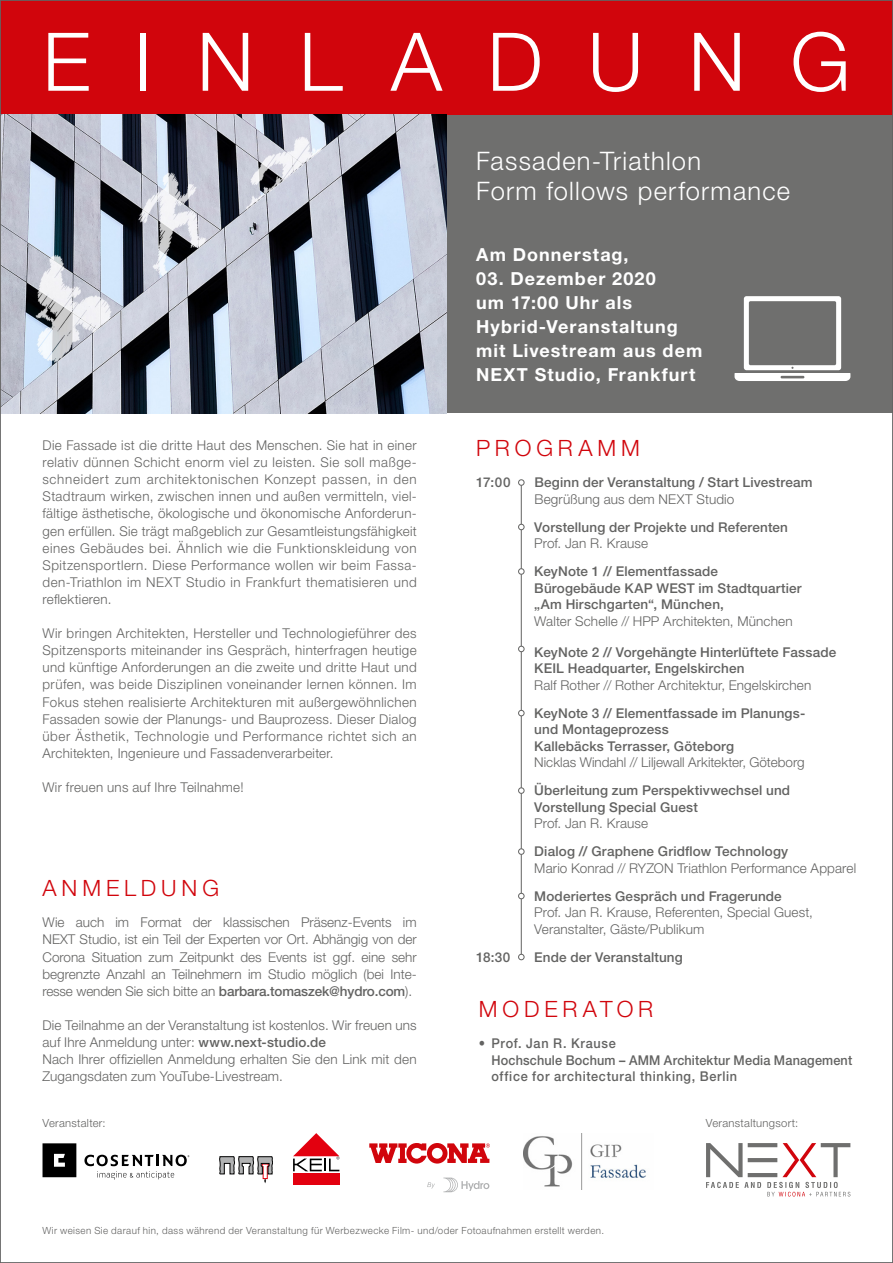
<style>
.page{position:relative;width:893px;height:1263px;background:#fff}
.page>*{position:absolute;margin:0;border:0;box-sizing:border-box;transform-origin:0 0}
.t1{font:300 81px "Helvetica Neue LT Pro";letter-spacing:.555em;color:#fff}
.t2{font:300 25.5px/30px "Helvetica Neue LT Pro";letter-spacing:.045em;color:#fff}
.t3{font:300 22.5px "Helvetica Neue LT Pro";letter-spacing:.22em;color:#d1050c}
.t4{font:700 18px/24px "Helvetica Neue LT Pro";letter-spacing:.06em;color:#fff}
.t5{font:300 13.5px/17.1px "Helvetica Neue LT Pro";letter-spacing:.01em;color:#636362;text-align:justify}
.t6{font:500 13.5px/16.5px "Helvetica Neue LT Pro";letter-spacing:.01em;color:#636362}
.t7{font:500 13.5px/16.5px "Helvetica Neue LT Pro";letter-spacing:.04em;color:#636362;scale:.94 1}
.t8{font:300 11.25px "Helvetica Neue LT Pro";letter-spacing:.025em;color:#636362}
.t9{font:300 9.9px "Helvetica Neue LT Pro";letter-spacing:.04em;color:#636362}
.s1{font-weight:500}
</style>
<div class="page">
<div style="left:0;top:114px;width:893px;height:299px;background:#6f6f6e"></div>
<div style="left:0;top:0;width:893px;height:114px;background:#d1050c"></div>
<img style="left:2px;top:114px;width:444px;height:299px">
<div style="left:293px;top:1174px;width:46px;height:11px;background:#e3000f"></div>
<svg style="left:293px;top:1133px;width:46px;height:38px"></svg>
<svg style="left:219px;top:1156px;width:54px;height:27px"></svg>
<img style="left:523px;top:1133px;width:123px;height:56px">
<svg style="left:734px;top:296px;width:116px;height:85px"></svg>
<svg style="left:706px;top:1143px;width:144px;height:53px"></svg>
<hr style="left:521px;top:483px;width:1px;height:474px;background:#636362">
<div style="left:518px;top:479px;width:6px;height:7px;border:1px solid #636362;border-radius:50%"></div>
<svg style="left:518px;top:524px;width:6px;height:6px"></svg>
<div style="left:518px;top:568px;width:6px;height:7px;border:1px solid #636362;border-radius:50%"></div>
<svg style="left:518px;top:646px;width:6px;height:6px"></svg>
<svg style="left:518px;top:710px;width:6px;height:6px"></svg>
<div style="left:518px;top:787px;width:6px;height:7px;border:1px solid #636362;border-radius:50%"></div>
<div style="left:518px;top:848px;width:6px;height:7px;border:1px solid #636362;border-radius:50%"></div>
<svg style="left:518px;top:893px;width:6px;height:6px"></svg>
<svg style="left:518px;top:954px;width:6px;height:6px"></svg>
<svg style="left:43px;top:1143px;width:33px;height:34px"></svg>
<svg style="left:84px;top:1155px;width:105px;height:24px"></svg>
<svg style="left:369px;top:1143px;width:121px;height:21px"></svg>
<svg style="left:427px;top:1182px;width:8px;height:6px"></svg>
<svg style="left:443px;top:1177px;width:46px;height:15px"></svg>
<h1 class="t1" style="left:43px;top:12px;width:809px">EINLADUNG</h1>
<h2 class="t2" style="left:476px;top:145px;width:315px">Fassaden-Triathlon<br>Form follows performance</h2>
<p class="t5" style="left:43px;top:436px;width:376px">Die Fassade ist die dritte Haut des Menschen. Sie hat in einer relativ dünnen Schicht enorm viel zu leisten. Sie soll maßge&shy;schneidert zum architektonischen Konzept passen, in den Stadtraum wirken, zwischen innen und außen vermitteln, viel&shy;fältige ästhetische, ökologische und ökonomische Anforderun&shy;gen erfüllen. Sie trägt maßgeblich zur Gesamtleistungsfähigkeit eines Gebäudes bei. Ähnlich wie die Funktionskleidung von Spitzensportlern. Diese Performance wollen wir beim Fassa&shy;den-Triathlon im NEXT Studio in Frankfurt thematisieren und reflektieren.</p>
<p class="t5" style="left:43px;top:624px;width:376px">Wir bringen Architekten, Hersteller und Technologieführer des Spitzensports miteinander ins Gespräch, hinterfragen heutige und künftige Anforderungen an die zweite und dritte Haut und prüfen, was beide Disziplinen voneinander lernen können. Im Fokus stehen realisierte Architekturen mit außergewöhnlichen Fassaden sowie der Planungs- und Bauprozess. Dieser Dialog über Ästhetik, Technologie und Performance richtet sich an Architekten, Ingenieure und Fassadenverarbeiter.</p>
<p class="t5" style="left:43px;top:778px;width:203px">Wir freuen uns auf Ihre Teilnahme!</p>
<h3 class="t3" style="left:43px;top:875px;width:178px">ANMELDUNG</h3>
<p class="t5" style="left:43px;top:914px;width:376px">Wie auch im Format der klassischen Präsenz-Events im NEXT Studio, ist ein Teil der Experten vor Ort. Abhängig von der Corona Situation zum Zeitpunkt des Events ist ggf. eine sehr begrenzte Anzahl an Teilnehmern im Studio möglich (bei Inte&shy;resse wenden Sie sich bitte an <span class="s1">barbara.tomaszek@hydro.com</span>).</p>
<p class="t5" style="left:43px;top:1016px;width:376px;text-align:left">Die Teilnahme an der Veranstaltung ist kostenlos. Wir freuen uns auf Ihre Anmeldung unter: <span class="s1">www.next-studio.de<br></span>Nach Ihrer offiziellen Anmeldung erhalten Sie den Link mit den Zugangsdaten zum YouTube-Livestream.</p>
<h3 class="t4" style="left:476px;top:242px;width:154px">Am Donnerstag,</h3>
<h3 class="t4" style="left:476px;top:266px;width:228px">03. Dezember 2020<br>um 17:00 Uhr als<br>Hybrid-Veranstaltung mit Livestream aus dem<br>NEXT Studio, Frankfurt</h3>
<h3 class="t3" style="left:476px;top:435px;width:165px">PROGRAMM</h3>
<p class="t6" style="left:476px;top:474px;width:36px">17:00</p>
<p class="t6" style="left:534px;top:474px;width:280px">Beginn der Veranstaltung / Start Livestream</p>
<p class="t5" style="left:534px;top:490px;width:201px">Begrüßung aus dem NEXT Studio</p>
<p class="t6" style="left:534px;top:519px;width:255px">Vorstellung der Projekte und Referenten</p>
<p class="t5" style="left:534px;top:535px;width:115px">Prof. Jan R. Krause</p>
<p class="t6" style="left:534px;top:563px;width:269px">KeyNote 1 // Elementfassade<br>Bürogebäude KAP WEST im Stadtquartier „Am Hirschgarten“, München,</p>
<p class="t5" style="left:534px;top:612px;width:260px">Walter Schelle // HPP Architekten, München</p>
<p class="t6" style="left:534px;top:644px;width:303px">KeyNote 2 // Vorgehängte Hinterlüftete Fassade<br>KEIL Headquarter, Engelskirchen</p>
<p class="t5" style="left:534px;top:676px;width:278px">Ralf Rother // Rother Architektur, Engelskirchen</p>
<p class="t6" style="left:534px;top:705px;width:272px">KeyNote 3 // Elementfassade im Planungs&shy;und Montageprozess<br>Kallebäcks Terrasser, Göteborg</p>
<p class="t5" style="left:534px;top:754px;width:272px">Nicklas Windahl // Liljewall Arkitekter, Göteborg</p>
<p class="t6" style="left:534px;top:782px;width:257px">Überleitung zum Perspektivwechsel und<br>Vorstellung Special Guest</p>
<p class="t5" style="left:534px;top:815px;width:115px">Prof. Jan R. Krause</p>
<p class="t6" style="left:534px;top:843px;width:255px">Dialog // Graphene Gridflow Technology</p>
<p class="t5" style="left:534px;top:859px;width:323px">Mario Konrad // RYZON Triathlon Performance Apparel</p>
<p class="t6" style="left:534px;top:888px;width:249px">Moderiertes Gespräch und Fragerunde</p>
<p class="t5" style="left:534px;top:904px;width:280px;line-height:16.5px">Prof. Jan R. Krause, Referenten, Special Guest,<br>Veranstalter, Gäste/Publikum</p>
<p class="t6" style="left:476px;top:949px;width:36px">18:30</p>
<p class="t6" style="left:534px;top:949px;width:150px">Ende der Veranstaltung</p>
<h3 class="t3" style="left:479px;top:996px;width:176px">MODERATOR</h3>
<p class="t7" style="left:491px;top:1035px;width:385px;text-indent:-13px">• Prof. Jan R. Krause<br>Hochschule Bochum – AMM Architektur Media Management office for architectural thinking, Berlin</p>
<p class="t8" style="left:43px;top:1116px;width:65px">Veranstalter:</p>
<p class="t8" style="left:706px;top:1116px;width:94px">Veranstaltungsort:</p>
<p class="t9" style="left:43px;top:1224px;width:563px">Wir weisen Sie darauf hin, dass während der Veranstaltung für Werbezwecke Film- und/oder Fotoaufnahmen erstellt werden.</p>
</div>
